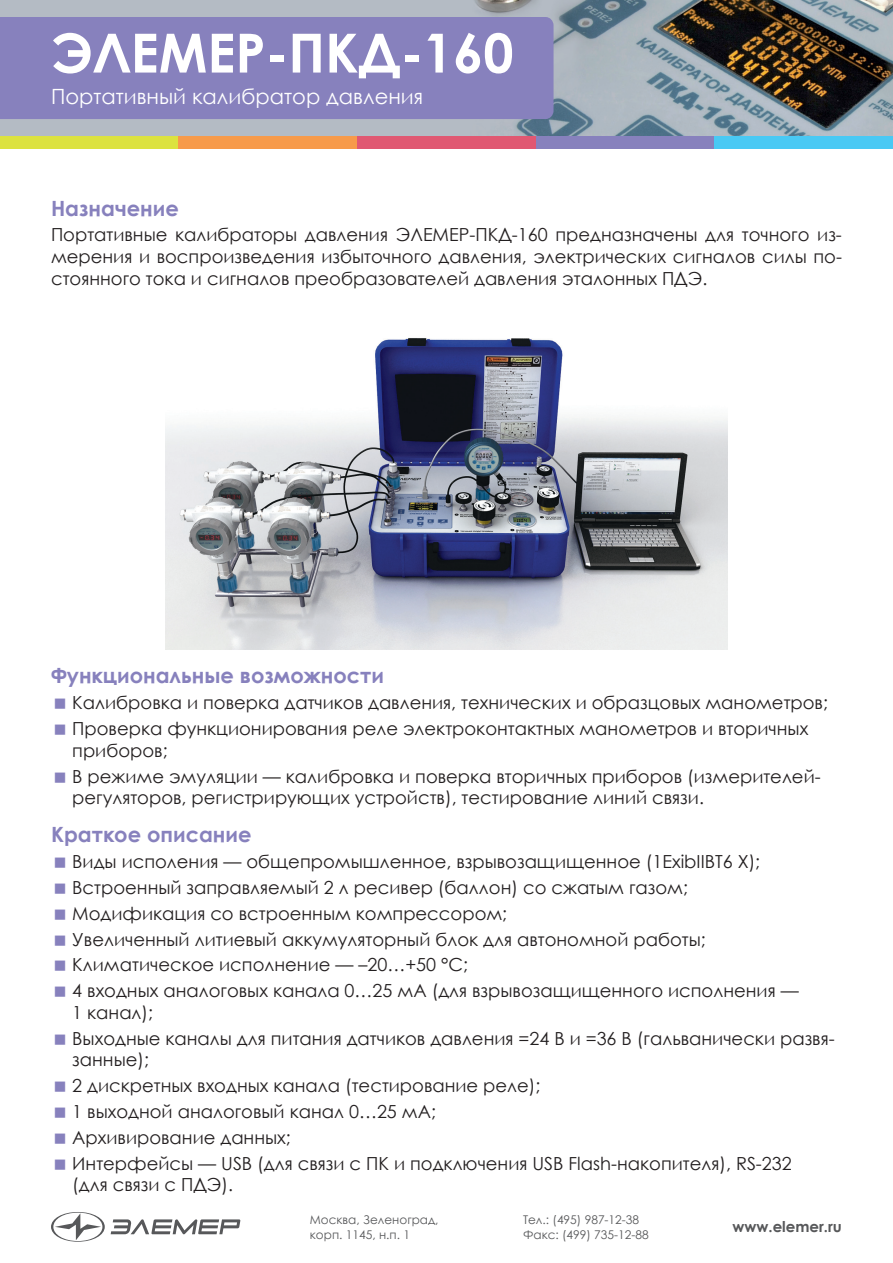
<style>
.page{position:relative;width:893px;height:1263px;background:#fff}
.page>*{position:absolute;margin:0;border:0;box-sizing:border-box;transform-origin:0 0}
.t1{font:700 54px "Century Gothic";color:#fff}
.t2{font:700 21px "Century Gothic";color:#8781bd}
.t3{font:21px "Century Gothic";color:#fff}
.t4{font:18px/25.8px "Century Gothic";color:#231f20}
.t5{font:700 15px "Century Gothic";color:#57585a}
.t6{font:12px/14.4px "Century Gothic";color:#57585a}
</style>
<div class="page">
<img style="left:0;top:0;width:893px;height:136px">
<div style="left:0;top:17px;width:553px;height:102px;background:#8781bd"></div>
<div style="left:0;top:136px;width:179px;height:13px;background:#dce23f"></div>
<div style="left:179px;top:136px;width:178px;height:13px;background:#f79a4a"></div>
<div style="left:357px;top:136px;width:179px;height:13px;background:#e05872"></div>
<div style="left:536px;top:136px;width:178px;height:13px;background:#8781bd"></div>
<div style="left:714px;top:136px;width:179px;height:13px;background:#49c9f4"></div>
<svg style="left:111px;top:1219px;width:129px;height:15px"></svg>
<svg style="left:51px;top:1212px;width:54px;height:30px"></svg>
<img style="left:165px;top:338px;width:563px;height:312px">
<h1 class="t1" style="left:51px;top:12px;width:464px">ЭЛЕМЕР-ПКД-160</h1>
<p class="t3" style="left:51px;top:82px;width:374px">Портативный калибратор давления</p>
<p class="t2" style="left:51px;top:192px;width:129px">Назначение</p>
<p class="t4" style="left:51px;top:224px;width:792px;line-height:21.6px;text-align:justify">Портативные калибраторы давления ЭЛЕМЕР-ПКД-160 предназначены для точного из&shy;мерения и воспроизведения избыточного давления, электрических сигналов силы по&shy;стоянного тока и сигналов преобразователей давления эталонных ПДЭ.</p>
<p class="t2" style="left:51px;top:660px;width:334px">Функциональные возможности</p>
<p class="t4" style="left:72px;top:690px;width:757px">Калибровка и поверка датчиков давления, технических и образцовых манометров;<br>Проверка функционирования реле электроконтактных манометров и вторичных</p>
<p class="t4" style="left:72px;top:737px;width:750px">приборов;<br>В режиме эмуляции — калибровка и поверка вторичных приборов (измерителей-</p>
<p class="t4" style="left:72px;top:784px;width:633px">регуляторов, регистрирующих устройств), тестирование линий связи.</p>
<p class="t2" style="left:51px;top:819px;width:202px">Краткое описание</p>
<p class="t4" style="left:72px;top:848px;width:728px">Виды исполения — общепромышленное, взрывозащищенное (1ExibIIВT6 X); Встроенный заправляемый 2 л ресивер (баллон) со сжатым газом; Модификация со встроенным компрессором;<br>Увеличенный литиевый аккумуляторный блок для автономной работы; Климатическое исполнение — –20…+50 °С;<br>4 входных аналоговых канала 0…25 мА (для взрывозащищенного исполнения —</p>
<p class="t4" style="left:72px;top:999px;width:764px">1 канал);<br>Выходные каналы для питания датчиков давления =24 В и =36 В (гальванически развя-</p>
<p class="t4" style="left:72px;top:1047px;width:721px">занные);<br>2 дискретных входных канала (тестирование реле);<br>1 выходной аналоговый канал 0…25 мА;<br>Архивирование данных;<br>Интерфейсы — USB (для связи с ПК и подключения USB Flash-накопителя), RS-232</p>
<p class="t4" style="left:72px;top:1172px;width:162px">(для связи с ПДЭ).</p>
<p class="t6" style="left:310px;top:1212px;width:130px">Москва, Зеленоград, корп. 1145, н.п. 1</p>
<p class="t6" style="left:523px;top:1212px;width:127px">Тел.: (495) 987-12-38<br>Факс: (499) 735-12-88</p>
<p class="t5" style="left:732px;top:1215px;width:111px">www.elemer.ru</p>
</div>
